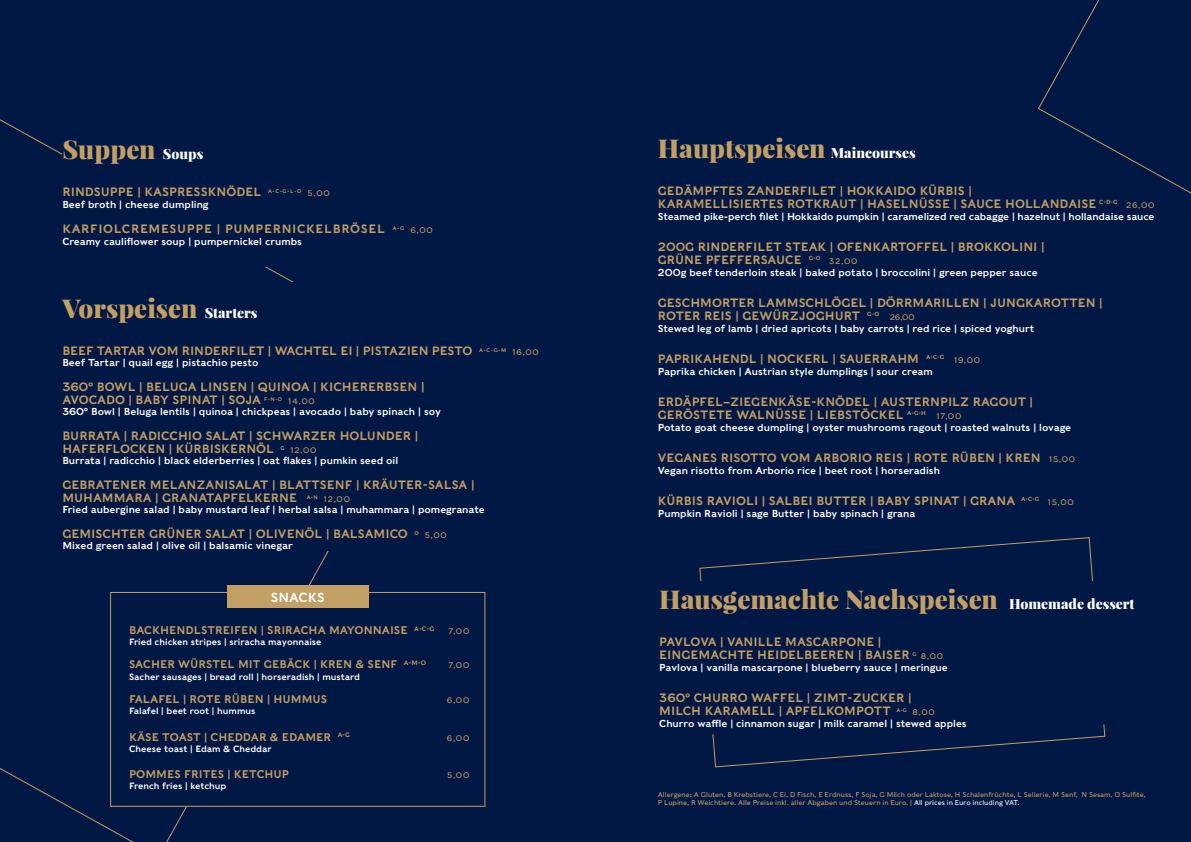
<style>
.page{position:relative;width:1191px;height:842px;background:#001843}
.page>*{position:absolute;margin:0;border:0;box-sizing:border-box;transform-origin:0 0}
.t1{font:900 26px "Playfair Display";color:#c29f64}
.t2{font:13px "Caslons Egyptian";color:#fff}
.t3{font:12px/13px "Caslons Egyptian";color:#c29f64}
.t4{font:12px "Caslons Egyptian";letter-spacing:.05em;color:#c29f64}
.t5{font:11px "Caslons Egyptian";color:#c29f64}
.t6{font:10px "Caslons Egyptian";color:#fff}
.t7{font:9px "Caslons Egyptian";color:#fff}
.t8{font:8px "Caslons Egyptian";letter-spacing:.1em;color:#c29f64}
.t9{font:7px/8px "Caslons Egyptian";color:#c29f64}
.t10{font:5.2px "Caslons Egyptian";color:#c29f64}
.s1{font-size:14px;color:#fff}
.s2{font-size:8px}
.s3{color:#fff}
</style>
<div class="page">
<svg style="left:1038px;top:0;width:153px;height:194px"></svg>
<div style="left:110px;top:592px;width:375px;height:215px;background:#001843;border:1px solid #c29f64"></div>
<div style="left:227px;top:585px;width:141px;height:23px;background:#c29f64"></div>
<svg style="left:699px;top:537px;width:406px;height:231px"></svg>
<svg style="left:699px;top:581px;width:407px;height:153px"></svg>
<h1 class="t1" style="left:62px;top:133px;width:142px">Suppen <span class="s1">Soups</span></h1>
<p class="t3" style="left:62px;top:185px;width:200px">RINDSUPPE | KASPRESSKNÖDEL</p>
<p class="t10" style="left:268px;top:188px;width:63px">A-C-G-L-O <span class="s2">5,00</span></p>
<p class="t6" style="left:62px;top:198px;width:148px">Beef broth | cheese dumpling</p>
<p class="t4" style="left:62px;top:221px;width:324px">KARFIOLCREMESUPPE | PUMPERNICKELBRÖSEL</p>
<p class="t8" style="left:393px;top:225px;width:41px"><sup>A-G</sup> 6,00</p>
<p class="t6" style="left:62px;top:235px;width:241px">Creamy cauliflower soup | pumpernickel crumbs</p>
<h1 class="t1" style="left:62px;top:292px;width:196px">Vorspeisen <span class="s1">Starters</span></h1>
<p class="t3" style="left:62px;top:344px;width:412px">BEEF TARTAR VOM RINDERFILET | WACHTEL EI | PISTAZIEN PESTO</p>
<p class="t10" style="left:479px;top:347px;width:61px">A-C-G-M <span class="s2">16,00</span></p>
<p class="t6" style="left:62px;top:356px;width:198px">Beef Tartar | quail egg | pistachio pesto</p>
<p class="t3" style="left:62px;top:380px;width:364px">360° BOWL | BELUGA LINSEN | QUINOA | KICHERERBSEN |<br>AVOCADO | BABY SPINAT | SOJA</p>
<p class="t10" style="left:264px;top:396px;width:52px">F-N-0 <span class="s2">14,00</span></p>
<p class="t6" style="left:62px;top:405px;width:380px">360° Bowl | Beluga lentils | quinoa | chickpeas | avocado | baby spinach | soy</p>
<p class="t3" style="left:62px;top:429px;width:357px">BURRATA | RADICCHIO SALAT | SCHWARZER HOLUNDER |<br>HAFERFLOCKEN | KÜRBISKERNÖL</p>
<p class="t8" style="left:280px;top:445px;width:38px"><sup>G</sup> 12,00</p>
<p class="t6" style="left:62px;top:454px;width:337px">Burrata | radicchio | black elderberries | oat flakes | pumkin seed oil</p>
<p class="t3" style="left:62px;top:478px;width:413px">GEBRATENER MELANZANISALAT | BLATTSENF | KRÄUTER-SALSA |<br>MUHAMMARA | GRANATAPFELKERNE <sup>A-N</sup> <span class="s2">12,00</span></p>
<p class="t6" style="left:62px;top:503px;width:424px">Fried aubergine salad | baby mustard leaf | herbal salsa | muhammara | pomegranate</p>
<p class="t3" style="left:62px;top:527px;width:386px">GEMISCHTER GRÜNER SALAT | OLIVENÖL | BALSAMICO <sup>O</sup> <span class="s2">5,00</span></p>
<p class="t6" style="left:62px;top:539px;width:232px">Mixed green salad | olive oil | balsamic vinegar</p>
<p class="t2" style="left:271px;top:589px;width:55px">SNACKS</p>
<p class="t5" style="left:129px;top:623px;width:307px">BACKHENDLSTREIFEN | SRIRACHA MAYONNAISE <sup>A-C-G</sup></p>
<p class="t8" style="left:448px;top:626px;width:22px">7,00</p>
<p class="t7" style="left:129px;top:636px;width:194px">Fried chicken stripes | sriracha mayonnaise</p>
<p class="t5" style="left:129px;top:657px;width:299px">SACHER WÜRSTEL MIT GEBÄCK | KREN &amp; SENF <sup>A-M-O</sup></p>
<p class="t8" style="left:448px;top:660px;width:22px">7,00</p>
<p class="t7" style="left:129px;top:671px;width:233px">Sacher sausages | bread roll | horseradish | mustard</p>
<p class="t5" style="left:129px;top:692px;width:200px">FALAFEL | ROTE RÜBEN | HUMMUS</p>
<p class="t8" style="left:447px;top:695px;width:24px">6,00</p>
<p class="t7" style="left:129px;top:705px;width:128px">Falafel | beet root | hummus</p>
<p class="t5" style="left:129px;top:729px;width:222px">KÄSE TOAST | CHEDDAR &amp; EDAMER <sup>A-G</sup></p>
<p class="t8" style="left:447px;top:733px;width:24px">6,00</p>
<p class="t7" style="left:129px;top:742px;width:144px">Cheese toast | Edam &amp; Cheddar</p>
<p class="t5" style="left:129px;top:767px;width:162px">POMMES FRITES | KETCHUP</p>
<p class="t8" style="left:447px;top:770px;width:24px">5,00</p>
<p class="t7" style="left:129px;top:780px;width:99px">French fries | ketchup</p>
<h1 class="t1" style="left:658px;top:131px;width:259px">Hauptspeisen <span class="s1">Maincourses</span></h1>
<p class="t3" style="left:658px;top:184px;width:461px">GEDÄMPFTES ZANDERFILET | HOKKAIDO KÜRBIS |<br>KARAMELLISIERTES ROTKRAUT | HASELNÜSSE | SAUCE HOLLANDAISE <sup>C-D-G</sup></p>
<p class="t8" style="left:1126px;top:200px;width:30px">26,00</p>
<p class="t6" style="left:658px;top:210px;width:498px">Steamed pike-perch filet | Hokkaido pumpkin | caramelized red cabagge | hazelnut | hollandaise sauce</p>
<p class="t3" style="left:658px;top:240px;width:388px">200G RINDERFILET STEAK | OFENKARTOFFEL | BROKKOLINI |<br>GRÜNE PFEFFERSAUCE <sup>G-O</sup></p>
<p class="t8" style="left:829px;top:256px;width:30px">32,00</p>
<p class="t6" style="left:658px;top:266px;width:381px">200g beef tenderloin steak | baked potato | broccolini | green pepper sauce</p>
<p class="t3" style="left:658px;top:296px;width:446px">GESCHMORTER LAMMSCHLÖGEL | DÖRRMARILLEN | JUNGKAROTTEN |<br>ROTER REIS | GEWÜRZJOGHURT <sup>G-O</sup></p>
<p class="t8" style="left:889px;top:312px;width:27px">26,00</p>
<p class="t6" style="left:658px;top:322px;width:378px">Stewed leg of lamb | dried apricots | baby carrots | red rice | spiced yoghurt</p>
<p class="t3" style="left:658px;top:352px;width:288px">PAPRIKAHENDL | NOCKERL | SAUERRAHM <sup>A-C-G</sup></p>
<p class="t8" style="left:954px;top:355px;width:28px">19,00</p>
<p class="t6" style="left:658px;top:365px;width:276px">Paprika chicken | Austrian style dumplings | sour cream</p>
<p class="t3" style="left:658px;top:395px;width:377px">ERDÄPFEL–ZIEGENKÄSE-KNÖDEL | AUSTERNPILZ RAGOUT |<br>GERÖSTETE WALNÜSSE | LIEBSTÖCKEL <sup>A-G-H</sup></p>
<p class="t8" style="left:936px;top:411px;width:26px">17,00</p>
<p class="t6" style="left:658px;top:421px;width:415px">Potato goat cheese dumpling | oyster mushrooms ragout | roasted walnuts | lovage</p>
<p class="t3" style="left:658px;top:451px;width:419px">VEGANES RISOTTO VOM ARBORIO REIS | ROTE RÜBEN | KREN <span class="s2">15,00</span></p>
<p class="t6" style="left:658px;top:464px;width:283px">Vegan risotto from Arborio rice | beet root | horseradish</p>
<p class="t3" style="left:658px;top:494px;width:383px">KÜRBIS RAVIOLI | SALBEI BUTTER | BABY SPINAT | GRANA <sup>A-C-G</sup></p>
<p class="t8" style="left:1047px;top:497px;width:28px">15,00</p>
<p class="t6" style="left:658px;top:507px;width:259px">Pumpkin Ravioli | sage Butter | baby spinach | grana</p>
<h1 class="t1" style="left:659px;top:583px;width:477px">Hausgemachte Nachspeisen <span class="s1">Homemade dessert</span></h1>
<p class="t3" style="left:659px;top:635px;width:252px">PAVLOVA | VANILLE MASCARPONE |<br>EINGEMACHTE HEIDELBEEREN | BAISER</p>
<p class="t8" style="left:912px;top:651px;width:32px"><sup>G</sup> 8,00</p>
<p class="t6" style="left:659px;top:661px;width:290px">Pavlova | vanilla mascarpone | blueberry sauce | meringue</p>
<p class="t3" style="left:659px;top:691px;width:254px">360° CHURRO WAFFEL | ZIMT-ZUCKER |<br>MILCH KARAMELL | APFELKOMPOTT</p>
<p class="t8" style="left:896px;top:707px;width:40px"><sup>A-G</sup> 8,00</p>
<p class="t6" style="left:659px;top:717px;width:309px">Churro waffle | cinnamon sugar | milk caramel | stewed apples</p>
<p class="t9" style="left:658px;top:790px;width:489px">Allergene: A Gluten, B Krebstiere, C Ei, D Fisch, E Erdnuss, F Soja, G Milch oder Laktose, H Schalenfrüchte, L Sellerie, M Senf, N Sesam, O Sulfite,<br>P Lupine, R Weichtiere. Alle Preise inkl. aller Abgaben und Steuern in Euro. | <span class="s3">All prices in Euro including VAT.</span></p>
</div>
